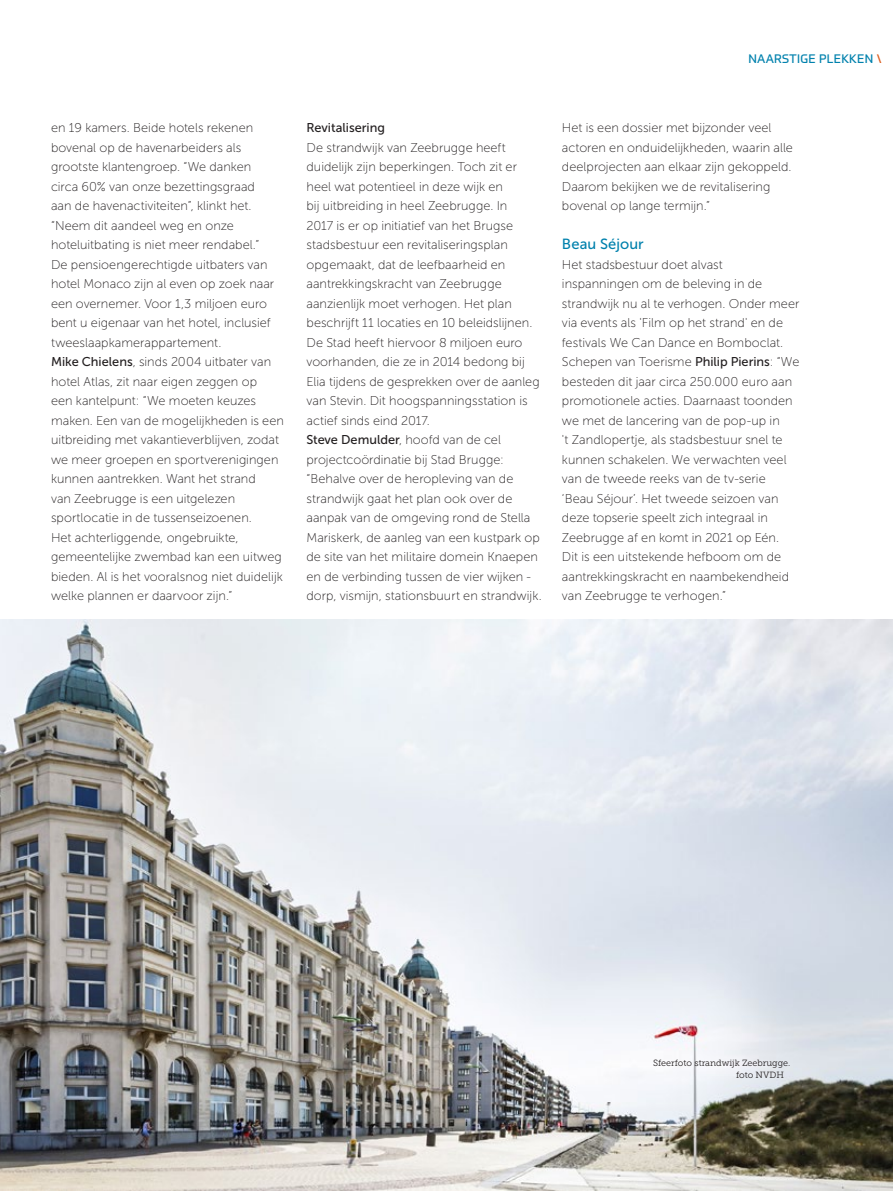
<style>
.page{position:relative;width:893px;height:1191px;background:#fff}
.page>*{position:absolute;margin:0;border:0;box-sizing:border-box;transform-origin:0 0}
._6__Titel_in_body{font:14.7px "Museo Sans 500";letter-spacing:.005em;color:#0081ad}
._5__Body{font:12.75px/19.5px "Museo Sans 100";color:#231f20}
._5__Body-2{font:12.75px "Museo Sans 500";color:#231f20}
.aanduiding{font:12px "Prometo";letter-spacing:.02em;color:#0081ad}
._8__Foto_beschrijvin{font:9px "Museo Slab 300";color:#231f20}
.s1{color:#db5c1c}
.s2{font-family:"Museo Sans 500"}
</style>
<div class="page">
<img style="left:0;top:620px;width:893px;height:571px">
<p class="aanduiding" style="left:748px;top:52px;width:135px">NAARSTIGE PLEKKEN <span class="s1">\</span></p>
<p class="_5__Body" style="left:51px;top:118px;width:225px">en 19 kamers. Beide hotels rekenen bovenal op de havenarbeiders als grootste klantengroep. “We danken circa 60% van onze bezettingsgraad aan de havenactiviteiten”, klinkt het. “Neem dit aandeel weg en onze hoteluitbating is niet meer rendabel.” De pensioengerechtigde uitbaters van hotel Monaco zijn al even op zoek naar een overnemer. Voor 1,3 miljoen euro bent u eigenaar van het hotel, inclusief tweeslaapkamerappartement.</p>
<p class="_5__Body" style="left:51px;top:352px;width:234px"><span class="s2">Mike Chielens</span>, sinds 2004 uitbater van hotel Atlas, zit naar eigen zeggen op<br>een kantelpunt: “We moeten keuzes maken. Een van de mogelijkheden is een uitbreiding met vakantieverblijven, zodat we meer groepen en sportverenigingen kunnen aantrekken. Want het strand<br>van Zeebrugge is een uitgelezen sportlocatie in de tussenseizoenen.<br>Het achterliggende, ongebruikte, gemeentelijke zwembad kan een uitweg bieden. Al is het vooralsnog niet duidelijk welke plannen er daarvoor zijn.”</p>
<p class="_5__Body-2" style="left:306px;top:121px;width:80px">Revitalisering</p>
<p class="_5__Body" style="left:306px;top:138px;width:235px">De strandwijk van Zeebrugge heeft duidelijk zijn beperkingen. Toch zit er heel wat potentieel in deze wijk en<br>bij uitbreiding in heel Zeebrugge. In<br>2017 is er op initiatief van het Brugse stadsbestuur een revitaliseringsplan opgemaakt, dat de leefbaarheid en aantrekkingskracht van Zeebrugge aanzienlijk moet verhogen. Het plan beschrijft 11 locaties en 10 beleidslijnen.<br>De Stad heeft hiervoor 8 miljoen euro voorhanden, die ze in 2014 bedong bij Elia tijdens de gesprekken over de aanleg van Stevin. Dit hoogspanningsstation is actief sinds eind 2017.</p>
<p class="_5__Body" style="left:306px;top:430px;width:237px"><span class="s2">Steve Demulder</span>, hoofd van de cel projectcoördinatie bij Stad Brugge: “Behalve over de heropleving van de strandwijk gaat het plan ook over de aanpak van de omgeving rond de Stella Mariskerk, de aanleg van een kustpark op de site van het militaire domein Knaepen en de verbinding tussen de vier wijken - dorp, vismijn, stationsbuurt en strandwijk.</p>
<p class="_5__Body" style="left:562px;top:118px;width:232px">Het is een dossier met bijzonder veel actoren en onduidelijkheden, waarin alle deelprojecten aan elkaar zijn gekoppeld.<br>Daarom bekijken we de revitalisering bovenal op lange termijn.”</p>
<p class="_6__Titel_in_body" style="left:562px;top:236px;width:83px">Beau Séjour</p>
<p class="_5__Body" style="left:562px;top:255px;width:239px">Het stadsbestuur doet alvast inspanningen om de beleving in de strandwijk nu al te verhogen. Onder meer via events als 'Film op het strand' en de festivals We Can Dance en Bomboclat.</p>
<p class="_5__Body" style="left:562px;top:352px;width:239px">Schepen van Toerisme <span class="s2">Philip Pierins</span>: “We besteden dit jaar circa 250.000 euro aan promotionele acties. Daarnaast toonden we met de lancering van de pop-up in<br>'t Zandlopertje, als stadsbestuur snel te kunnen schakelen. We verwachten veel van de tweede reeks van de tv-serie ‘Beau Séjour’. Het tweede seizoen van deze topserie speelt zich integraal in Zeebrugge af en komt in 2021 op Eén.<br>Dit is een uitstekende hefboom om de aantrekkingskracht en naambekendheid van Zeebrugge te verhogen.”</p>
<p class="_8__Foto_beschrijvin" style="left:653px;top:1057px;width:139px">Sfeerfoto strandwijk Zeebrugge.</p>
<p class="_8__Foto_beschrijvin" style="left:736px;top:1070px;width:49px">foto NVDH</p>
</div>
